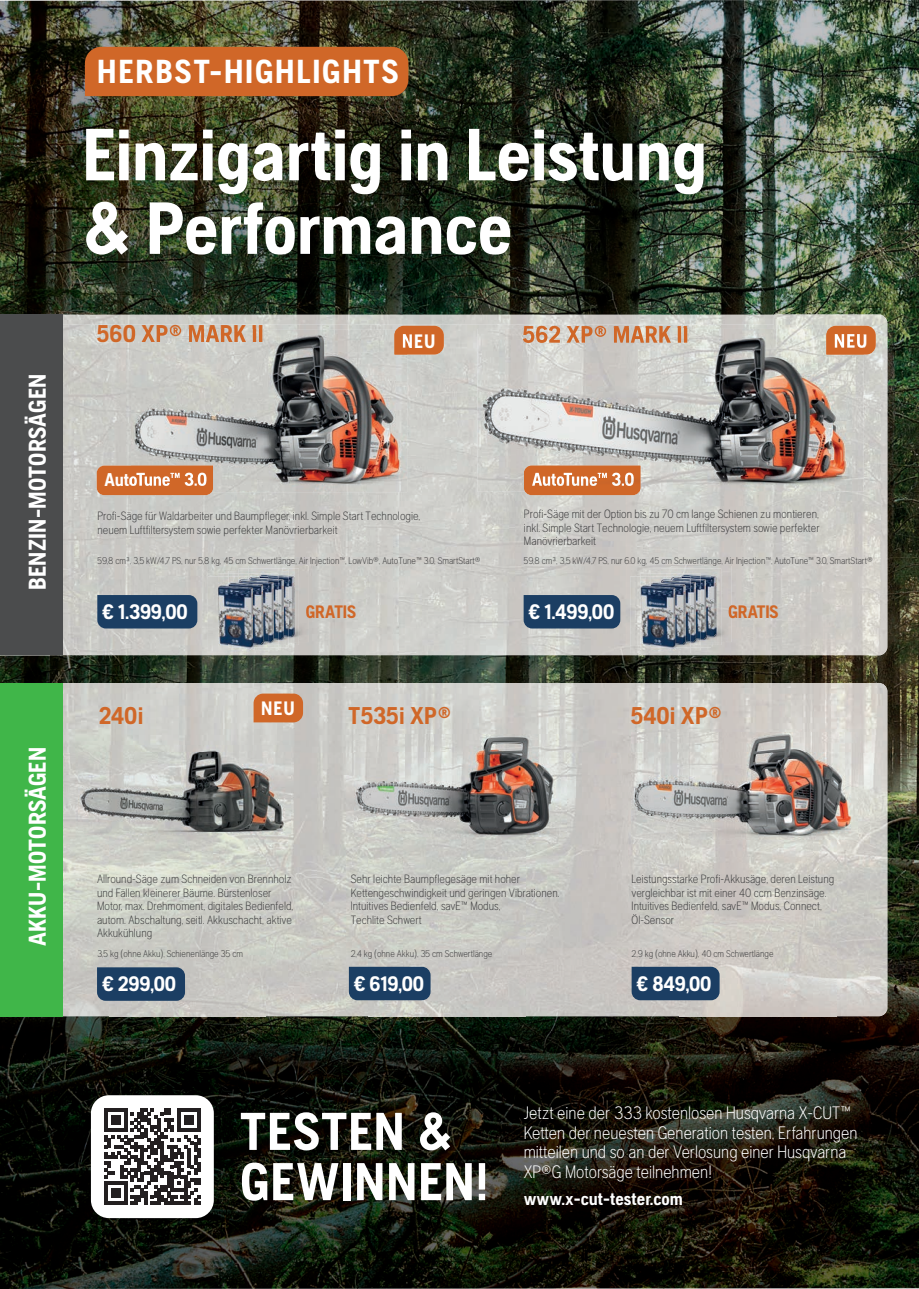
<style>
.page{position:relative;width:919px;height:1289px;background:#fff}
.page>*{position:absolute;margin:0;border:0;box-sizing:border-box;transform-origin:0 0}
.t1{font:700 73.5px/73.5px "Husqvarna Gothic";letter-spacing:-.01em;color:#fff}
.t2{font:700 52.95px/50.2px "Husqvarna Gothic";letter-spacing:.02em;color:#fff}
.t3{font:700 33.15px "Husqvarna Gothic";letter-spacing:.055em;color:#fff}
.t4{font:700 24.15px "Husqvarna Gothic";letter-spacing:.01em;color:#d06728}
.t5{font:700 24.15px "Husqvarna Gothic";letter-spacing:.01em;color:#fff}
.t6{font:700 20.85px "Husqvarna Gothic";color:#fff}
.t7{font:700 19.35px "Husqvarna Gothic";letter-spacing:.05em;color:#fff}
.t8{font:300 18px/19.6px "Husqvarna Gothic";color:#fff}
.t9{font:700 18px "Husqvarna Gothic";color:#fff}
.t10{font:700 18px "Husqvarna Gothic";letter-spacing:-.005em;color:#d06728}
.t11{font:300 12px/13.5px "Husqvarna Gothic";color:#3e3e3f}
.t12{font:300 9.75px "Husqvarna Gothic";color:#3e3e3f}
</style>
<div class="page">
<img style="left:0;top:0;width:918px;height:107px">
<img style="left:0;top:107px;width:51px;height:1181px">
<img style="left:773px;top:107px;width:145px;height:215px">
<img style="left:868px;top:322px;width:50px;height:966px">
<img style="left:51px;top:655px;width:817px;height:28px">
<img style="left:51px;top:1016px;width:817px;height:272px">
<img style="left:16px;top:58px;width:757px;height:256px">
<div style="left:85px;top:47px;width:323px;height:49px;background:#d06728"></div>
<img style="left:63px;top:314px;width:93px;height:341px">
<img style="left:156px;top:314px;width:731px;height:48px">
<img style="left:365px;top:362px;width:156px;height:293px">
<img style="left:835px;top:362px;width:52px;height:293px">
<img style="left:156px;top:492px;width:209px;height:163px">
<img style="left:521px;top:491px;width:157px;height:164px">
<img style="left:678px;top:491px;width:157px;height:66px">
<div style="left:731px;top:566px;width:104px;height:89px;background:#ccc9c5"></div>
<img style="left:678px;top:642px;width:53px;height:13px">
<img style="left:97px;top:325px;width:166px;height:17px">
<img style="left:523px;top:325px;width:165px;height:4px">
<img style="left:524px;top:557px;width:348px;height:9px">
<img style="left:98px;top:557px;width:382px;height:9px">
<img style="left:309px;top:605px;width:47px;height:13px">
<img style="left:731px;top:605px;width:47px;height:13px">
<div style="left:523px;top:595px;width:97px;height:33px;background:#1b3e63"></div>
<div style="left:97px;top:595px;width:100px;height:33px;background:#1b3e63"></div>
<svg style="left:97px;top:465px;width:116px;height:30px"></svg>
<svg style="left:524px;top:491px;width:116px;height:4px"></svg>
<svg style="left:826px;top:326px;width:49px;height:28px"></svg>
<svg style="left:394px;top:326px;width:50px;height:28px"></svg>
<div style="left:0;top:314px;width:63px;height:341px;background:#4b4c4d"></div>
<img style="left:63px;top:683px;width:824px;height:70px">
<img style="left:63px;top:753px;width:47px;height:263px">
<img style="left:266px;top:753px;width:103px;height:263px">
<img style="left:525px;top:753px;width:154px;height:263px">
<img style="left:836px;top:753px;width:51px;height:263px">
<img style="left:110px;top:834px;width:156px;height:182px">
<img style="left:369px;top:836px;width:156px;height:180px">
<img style="left:679px;top:839px;width:157px;height:177px">
<div style="left:349px;top:966px;width:81px;height:34px;background:#1b3e63"></div>
<div style="left:631px;top:966px;width:88px;height:34px;background:#1b3e63"></div>
<img style="left:631px;top:732px;width:226px;height:107px">
<img style="left:701px;top:735px;width:84px;height:52px">
<div style="left:0;top:683px;width:63px;height:333px;background:#40b649"></div>
<div style="left:91px;top:1095px;width:123px;height:123px;background:#fff;border-radius:18px"></div>
<svg style="left:104px;top:1108px;width:96px;height:96px"></svg>
<img style="left:249px;top:565px;width:60px;height:77px">
<svg style="left:306px;top:605px;width:3px;height:13px"></svg>
<img style="left:671px;top:565px;width:60px;height:77px">
<svg style="left:728px;top:605px;width:3px;height:13px"></svg>
<img style="left:249px;top:568px;width:50px;height:74px">
<img style="left:288px;top:575px;width:6px;height:61px">
<img style="left:671px;top:568px;width:50px;height:74px">
<img style="left:711px;top:575px;width:5px;height:61px">
<img style="left:249px;top:571px;width:39px;height:71px">
<img style="left:278px;top:578px;width:6px;height:61px">
<img style="left:671px;top:571px;width:40px;height:71px">
<img style="left:700px;top:578px;width:6px;height:61px">
<img style="left:238px;top:573px;width:40px;height:72px">
<img style="left:249px;top:573px;width:29px;height:69px">
<img style="left:259px;top:574px;width:19px;height:5px">
<img style="left:268px;top:582px;width:5px;height:60px">
<img style="left:661px;top:573px;width:39px;height:72px">
<img style="left:671px;top:573px;width:29px;height:69px">
<img style="left:682px;top:574px;width:18px;height:5px">
<img style="left:690px;top:582px;width:6px;height:60px">
<img style="left:208px;top:576px;width:60px;height:77px">
<img style="left:218px;top:576px;width:50px;height:74px">
<img style="left:228px;top:576px;width:40px;height:71px">
<img style="left:238px;top:576px;width:30px;height:69px">
<img style="left:249px;top:576px;width:19px;height:66px">
<img style="left:249px;top:577px;width:19px;height:3px">
<img style="left:239px;top:580px;width:29px;height:61px">
<img style="left:229px;top:582px;width:34px;height:62px">
<img style="left:218px;top:585px;width:35px;height:62px">
<img style="left:630px;top:576px;width:60px;height:77px">
<img style="left:640px;top:576px;width:50px;height:74px">
<img style="left:650px;top:576px;width:40px;height:71px">
<img style="left:661px;top:576px;width:29px;height:69px">
<img style="left:671px;top:576px;width:19px;height:66px">
<img style="left:671px;top:577px;width:19px;height:3px">
<img style="left:661px;top:580px;width:29px;height:61px">
<img style="left:651px;top:582px;width:34px;height:62px">
<img style="left:640px;top:585px;width:35px;height:62px">
<img style="left:354px;top:734px;width:212px;height:102px">
<img style="left:421px;top:737px;width:88px;height:51px">
<img style="left:78px;top:745px;width:212px;height:89px">
<div style="left:97px;top:967px;width:88px;height:33px;background:#1b3e63"></div>
<svg style="left:253px;top:693px;width:50px;height:29px"></svg>
<img style="left:131px;top:330px;width:276px;height:162px">
<img style="left:131px;top:330px;width:132px;height:12px">
<img style="left:131px;top:465px;width:82px;height:27px">
<img style="left:131px;top:472px;width:75px;height:14px">
<img style="left:394px;top:330px;width:13px;height:24px">
<img style="left:403px;top:334px;width:4px;height:14px">
<img style="left:230px;top:335px;width:87px;height:90px">
<img style="left:477px;top:329px;width:386px;height:162px">
<img style="left:523px;top:329px;width:165px;height:14px">
<img style="left:524px;top:465px;width:116px;height:26px">
<img style="left:532px;top:472px;width:101px;height:14px">
<img style="left:826px;top:329px;width:37px;height:25px">
<img style="left:834px;top:334px;width:29px;height:14px">
<img style="left:674px;top:338px;width:79px;height:83px">
<h3 class="t5" style="left:23px;top:590px;width:218px;rotate:-90deg">BENZIN-MOTORSÄGEN</h3>
<h3 class="t5" style="left:23px;top:946px;width:201px;rotate:-90deg">AKKU-MOTORSÄGEN</h3>
<h3 class="t3" style="left:97px;top:52px;width:303px">HERBST-HIGHLIGHTS</h3>
<h1 class="t1" style="left:82px;top:117px;width:626px">Einzigartig in Leistung &amp; Performance</h1>
<h3 class="t4" style="left:96px;top:319px;width:169px">560 XP® MARK II</h3>
<h3 class="t7" style="left:402px;top:330px;width:35px">NEU</h3>
<p class="t11" style="left:97px;top:509px;width:324px">Profi-Säge für Waldarbeiter und Baumpfleger, inkl. Simple Start Technologie, neuem Luftfiltersystem sowie perfekter Manövrierbarkeit</p>
<h3 class="t4" style="left:522px;top:320px;width:168px">562 XP® MARK II</h3>
<p class="t11" style="left:524px;top:507px;width:297px;text-align:justify">Profi-Säge mit der Option bis zu 70 cm lange Schienen zu montieren, inkl. Simple Start Technologie, neuem Luftfiltersystem sowie perfekter Manövrierbarkeit</p>
<p class="t12" style="left:97px;top:555px;width:385px">59,8 cm³, 3,5 kW/4,7 PS, nur 5,8 kg, 45 cm Schwertlänge, Air Injection™, LowVib®, AutoTune™ 3.0, SmartStart®</p>
<h3 class="t6" style="left:103px;top:599px;width:87px">€ 1.399,00</h3>
<h3 class="t6" style="left:529px;top:599px;width:87px">€ 1.499,00</h3>
<p class="t12" style="left:523px;top:555px;width:351px">59,8 cm³, 3,5 kW/4,7 PS, nur 6.0 kg, 45 cm Schwertlänge, Air Injection™, AutoTune™ 3.0, SmartStart®</p>
<h3 class="t10" style="left:305px;top:601px;width:52px">GRATIS</h3>
<h3 class="t10" style="left:728px;top:601px;width:52px">GRATIS</h3>
<h3 class="t4" style="left:99px;top:701px;width:46px">240i</h3>
<h3 class="t7" style="left:261px;top:697px;width:35px">NEU</h3>
<h3 class="t4" style="left:348px;top:701px;width:104px">T535i XP®</h3>
<h3 class="t4" style="left:630px;top:701px;width:93px">540i XP®</h3>
<p class="t11" style="left:97px;top:872px;width:198px">Allround-Säge zum Schneiden von Brennholz und Fällen kleinerer Bäume. Bürstenloser Motor, max. Drehmoment, digitales Bedienfeld, autom. Abschaltung, seitl. Akkuschacht, aktive Akkukühlung</p>
<h3 class="t6" style="left:102px;top:971px;width:75px">€ 299,00</h3>
<p class="t12" style="left:97px;top:947px;width:148px">3,5 kg (ohne Akku), Schienenlänge 35 cm</p>
<p class="t11" style="left:351px;top:872px;width:210px">Sehr leichte Baumpflegesäge mit hoher Kettengeschwindigkeit und geringen Vibrationen.<br>Intuitives Bedienfeld, savE™ Modus,<br>Techlite Schwert</p>
<p class="t12" style="left:351px;top:947px;width:143px">2,4 kg (ohne Akku), 35 cm Schwertlänge</p>
<h3 class="t6" style="left:354px;top:971px;width:71px">€ 619,00</h3>
<p class="t11" style="left:631px;top:872px;width:204px">Leistungsstarke Profi-Akkusäge, deren Leistung vergleichbar ist mit einer 40 ccm Benzinsäge.<br>Intuitives Bedienfeld, savE™ Modus, Connect, Öl-Sensor</p>
<p class="t12" style="left:631px;top:947px;width:143px">2,9 kg (ohne Akku), 40 cm Schwertlänge</p>
<h3 class="t6" style="left:637px;top:971px;width:76px">€ 849,00</h3>
<h2 class="t2" style="left:240px;top:1105px;width:250px">TESTEN &amp;<br>GEWINNEN!</h2>
<h3 class="t8" style="left:523px;top:1103px;width:335px">Jetzt eine der 333 kostenlosen Husqvarna X-CUT™ Ketten der neuesten Generation testen, Erfahrungen mitteilen und so an der Verlosung einer Husqvarna XP®G Motorsäge teilnehmen!</h3>
<h3 class="t9" style="left:523px;top:1188px;width:161px">www.x-cut-tester.com</h3>
</div>
